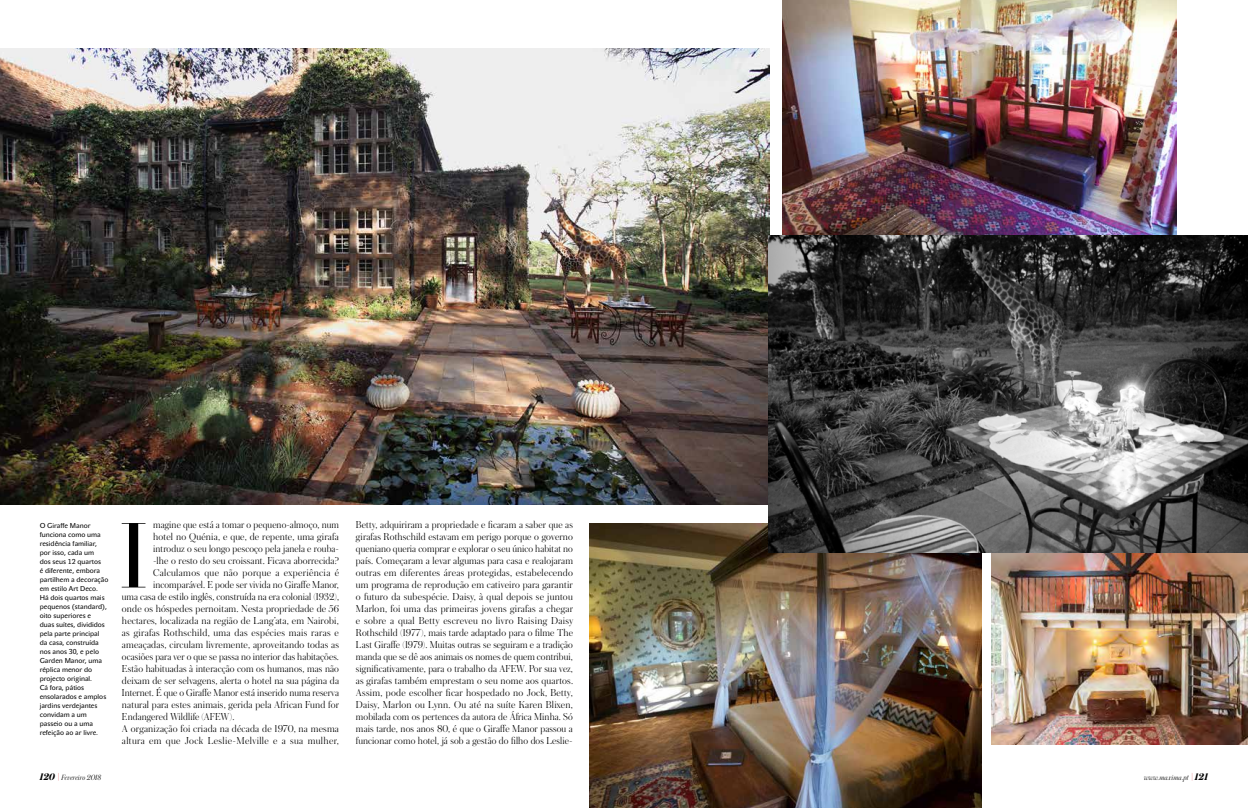
<style>
.page{position:relative;width:1248px;height:808px;background:#fff}
.page>*{position:absolute;margin:0;border:0;box-sizing:border-box;transform-origin:0 0}
.t1{font:92.1px "Didonesque Display";color:#000}
.t2{font:300 10.5px/12px "Austin";letter-spacing:.015em;color:#000;text-align:justify}
.t3{font:300 10.5px "Austin";letter-spacing:.035em;color:#000}
.t4{font:italic 300 8px "Austin";color:#000}
.t5{font:7px/9px "John Sans Text Pro";color:#000}
.s1{font-weight:700;font-size:10px}
.s2{font-weight:400;font-size:10px;color:#d2232a}
</style>
<div class="page">
<img style="left:590px;top:524px;width:391px;height:284px">
<img style="left:0;top:48px;width:769px;height:456px">
<img style="left:782px;top:0;width:394px;height:236px">
<img style="left:991px;top:552px;width:256px;height:192px">
<img style="left:768px;top:236px;width:479px;height:316px">
<p class="t5" style="left:40px;top:521px;width:70px">O Giraffe Manor funciona como uma residência familiar, por isso, cada um<br>dos seus 12 quartos<br>é diferente, embora partilhem a decoração em estilo Art Deco.<br>Há dois quartos mais pequenos (standard), oito superiores e<br>duas suítes, divididos pela parte principal da casa, construída nos anos 30, e pelo<br>Garden Manor, uma réplica menor do projecto original.<br>Cá fora, pátios ensolarados e amplos jardins verdejantes convidam a um passeio ou a uma refeição ao ar livre.</p>
<p class="t2" style="left:153px;top:518px;width:187px">magine que está a tomar o pequeno-almoço, num</p>
<p class="t2" style="left:153px;top:530px;width:187px">hotel no Quénia, e que, de repente, uma girafa</p>
<p class="t2" style="left:153px;top:542px;width:187px">introduz o seu longo pescoço pela janela e rouba-</p>
<p class="t2" style="left:153px;top:554px;width:187px">-lhe o resto do seu croissant. Ficava aborrecida?</p>
<p class="t3" style="left:153px;top:566px;width:187px">Calculamos que não porque a experiência é</p>
<p class="t2" style="left:153px;top:578px;width:187px">incomparável. E pode ser vivida no Giraffe Manor,</p>
<p class="t2" style="left:122px;top:590px;width:218px">uma casa de estilo inglês, construída na era colonial (1932),</p>
<p class="t2" style="left:122px;top:602px;width:218px">onde os hóspedes pernoitam. Nesta propriedade de 56</p>
<p class="t2" style="left:122px;top:614px;width:218px">hectares, localizada na região de Lang’ata, em Nairobi,</p>
<p class="t2" style="left:122px;top:626px;width:218px">as girafas Rothschild, uma das espécies mais raras e</p>
<p class="t2" style="left:122px;top:638px;width:218px">ameaçadas, circulam livremente, aproveitando todas as</p>
<p class="t2" style="left:122px;top:650px;width:218px">ocasiões para ver o que se passa no interior das habitações.</p>
<p class="t2" style="left:122px;top:662px;width:218px">Estão habituadas à interacção com os humanos, mas não</p>
<p class="t2" style="left:122px;top:674px;width:219px">deixam de ser selvagens, alerta o hotel na sua página da</p>
<p class="t2" style="left:122px;top:686px;width:218px">Internet. É que o Giraffe Manor está inserido numa reserva</p>
<p class="t2" style="left:122px;top:698px;width:219px">natural para estes animais, gerida pela African Fund for</p>
<p class="t2" style="left:122px;top:710px;width:114px">Endangered Wildlife (AFEW).</p>
<p class="t2" style="left:122px;top:722px;width:218px">A organização foi criada na década de 1970, na mesma</p>
<p class="t3" style="left:122px;top:734px;width:218px">altura em que Jock Leslie-Melville e a sua mulher,</p>
<h1 class="t1" style="left:120px;top:505px;width:29px">I</h1>
<p class="t2" style="left:356px;top:518px;width:219px">Betty, adquiriram a propriedade e ficaram a saber que as girafas Rothschild estavam em perigo porque o governo queniano queria comprar e explorar o seu único habitat no país. Começaram a levar algumas para casa e realojaram outras em diferentes áreas protegidas, estabelecendo um programa de reprodução em cativeiro para garantir o futuro da subespécie. Daisy, à qual depois se juntou Marlon, foi uma das primeiras jovens girafas a chegar e sobre a qual Betty escreveu no livro Raising Daisy Rothschild (1977), mais tarde adaptado para o filme The Last Giraffe (1979). Muitas outras se seguiram e a tradição manda que se dê aos animais os nomes de quem contribui, significativamente, para o trabalho da AFEW. Por sua vez, as girafas também emprestam o seu nome aos quartos.<br>Assim, pode escolher ficar hospedado no Jock, Betty, Daisy, Marlon ou Lynn. Ou até na suíte Karen Blixen, mobilada com os pertences da autora de África Minha. Só mais tarde, nos anos 80, é que o Giraffe Manor passou a funcionar como hotel, já sob a gestão do filho dos Leslie-</p>
<p class="t4" style="left:40px;top:772px;width:63px"><span class="s1">120</span> <span class="s2">|</span> Fevereiro 2018</p>
<p class="t4" style="left:1143px;top:772px;width:66px">www.maxima.pt <span class="s2">|</span> <span class="s1">121</span></p>
</div>
